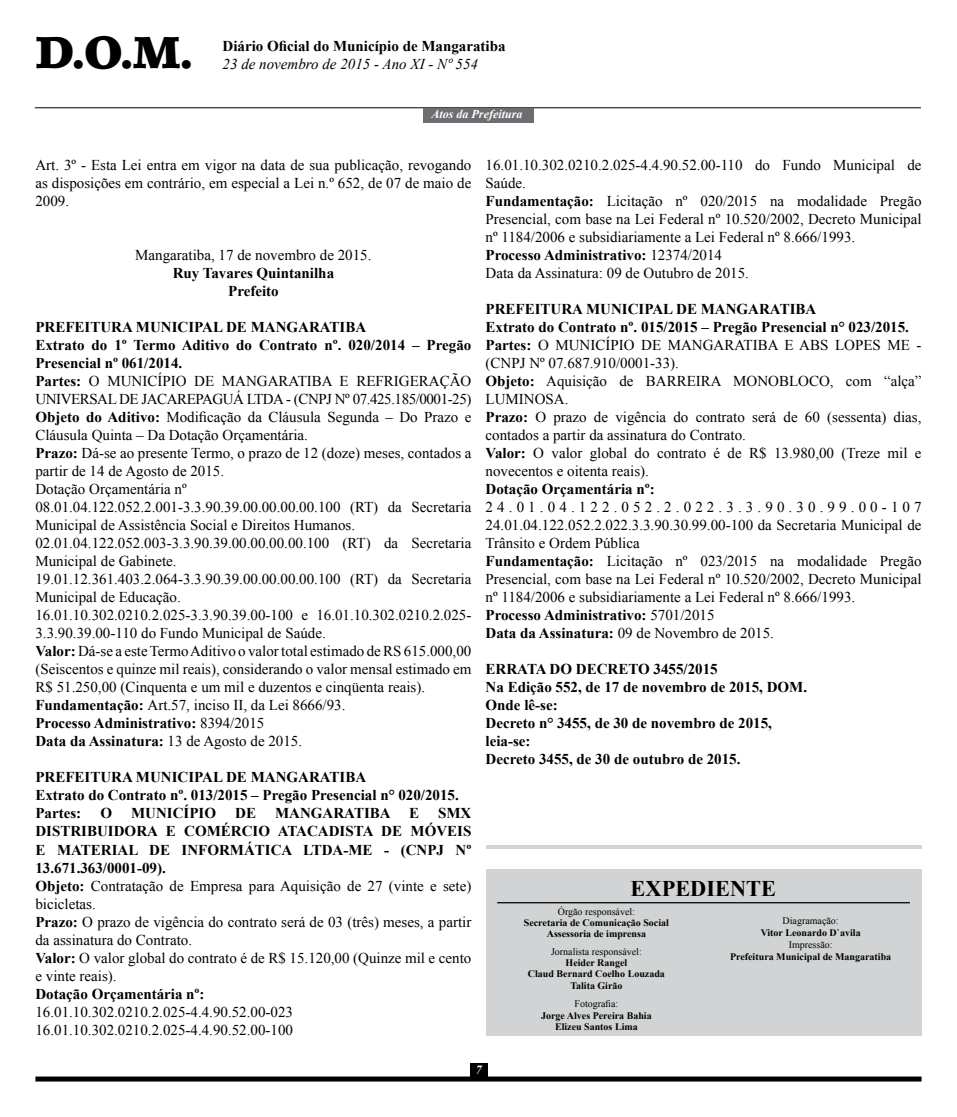
<style>
.page{position:relative;width:957px;height:1117px;background:#fff}
.page>*{position:absolute;margin:0;border:0;box-sizing:border-box;transform-origin:0 0}
.t1{font:900 44.25px "Lino Letter Std";color:#000}
.t2{font:700 22.38px "Times New Roman";color:#000}
.t3{font:15px/18px "Times New Roman";color:#000}
.t4{font:700 15px/18px "Times New Roman";color:#000}
.t5{font:italic 15px "Times New Roman";color:#000}
.t6{font:italic 700 12.5px "Times New Roman";color:#fff}
.t7{font:italic 700 12px "Times New Roman";color:#fff}
.t8{font:700 10px/11.2px "Times New Roman";color:#000;text-align:center}
.t9{font:10px "Times New Roman";color:#000}
.s1{font-weight:700}
</style>
<div class="page">
<hr style="left:35px;top:107px;width:886px;height:1px;background:#000">
<div style="left:35px;top:1076px;width:886px;height:5px;background:#000"></div>
<div style="left:470px;top:1062px;width:17px;height:14px;background:#000"></div>
<div style="left:423px;top:108px;width:110px;height:14px;background:#6d6e71"></div>
<div style="left:485px;top:868px;width:436px;height:167px;background:#d1d3d4"></div>
<hr style="left:497px;top:901px;width:413px;height:2px;background:#000">
<svg style="left:486px;top:845px;width:435px;height:3px"></svg>
<h1 class="t1" style="left:35px;top:26px;width:160px">D.O.M.</h1>
<p class="t4" style="left:223px;top:36px;width:284px">Diário Oficial do Município de Mangaratiba</p>
<p class="t5" style="left:223px;top:53px;width:257px">23 de novembro de 2015 - Ano XI - Nº 554</p>
<p class="t7" style="left:431px;top:107px;width:92px">Atos da Prefeitura</p>
<p class="t3" style="left:35px;top:156px;width:437px;text-align:justify">Art. 3º - Esta Lei entra em vigor na data de sua publicação, revogando as disposições em contrário, em especial a Lei n.º 652, de 07 de maio de 2009.</p>
<p class="t3" style="left:135px;top:246px;width:238px">Mangaratiba, 17 de novembro de 2015.</p>
<p class="t4" style="left:173px;top:263px;width:163px;text-align:center">Ruy Tavares Quintanilha<br>Prefeito</p>
<p class="t3" style="left:35px;top:318px;width:437px"><span class="s1">PREFEITURA MUNICIPAL DE MANGARATIBA<br>Extrato do 1º Termo Aditivo do Contrato nº. 020/2014 – Pregão Presencial nº 061/2014.<br>Partes:</span> O MUNICÍPIO DE MANGARATIBA E REFRIGERAÇÃO UNIVERSAL DE JACAREPAGUÁ LTDA - (CNPJ Nº 07.425.185/0001-25)<br><span class="s1">Objeto do Aditivo:</span> Modificação da Cláusula Segunda – Do Prazo e Cláusula Quinta – Da Dotação Orçamentária.<br><span class="s1">Prazo:</span> Dá-se ao presente Termo, o prazo de 12 (doze) meses, contados a partir de 14 de Agosto de 2015.<br>Dotação Orçamentária nº 08.01.04.122.052.2.001-3.3.90.39.00.00.00.00.100 (RT) da Secretaria Municipal de Assistência Social e Direitos Humanos.<br>02.01.04.122.052.003-3.3.90.39.00.00.00.00.100 (RT) da Secretaria Municipal de Gabinete.<br>19.01.12.361.403.2.064-3.3.90.39.00.00.00.00.100 (RT) da Secretaria Municipal de Educação.<br>16.01.10.302.0210.2.025-3.3.90.39.00-100 e 16.01.10.302.0210.2.025- 3.3.90.39.00-110 do Fundo Municipal de Saúde.<br><span class="s1">Valor:</span> Dá-se a este Termo Aditivo o valor total estimado de RS 615.000,00 (Seiscentos e quinze mil reais), considerando o valor mensal estimado em R$ 51.250,00 (Cinquenta e um mil e duzentos e cinqüenta reais).<br><span class="s1">Fundamentação:</span> Art.57, inciso II, da Lei 8666/93.<br><span class="s1">Processo Administrativo:</span> 8394/2015<br><span class="s1">Data da Assinatura:</span> 13 de Agosto de 2015.</p>
<p class="t4" style="left:35px;top:767px;width:425px">PREFEITURA MUNICIPAL DE MANGARATIBA<br>Extrato do Contrato nº. 013/2015 – Pregão Presencial n° 020/2015.<br>Partes:</p>
<p class="t4" style="left:100px;top:803px;width:13px">O</p>
<p class="t4" style="left:131px;top:803px;width:86px">MUNICÍPIO</p>
<p class="t4" style="left:235px;top:803px;width:22px">DE</p>
<p class="t4" style="left:275px;top:803px;width:145px">MANGARATIBA E</p>
<p class="t3" style="left:35px;top:804px;width:437px;text-indent:403px"><span class="s1">SMX DISTRIBUIDORA E COMÉRCIO ATACADISTA DE MÓVEIS E MATERIAL DE INFORMÁTICA LTDA-ME - (CNPJ Nº 13.671.363/0001-09).<br>Objeto:</span> Contratação de Empresa para Aquisição de 27 (vinte e sete) bicicletas.<br><span class="s1">Prazo:</span> O prazo de vigência do contrato será de 03 (três) meses, a partir da assinatura do Contrato.<br><span class="s1">Valor:</span> O valor global do contrato é de R$ 15.120,00 (Quinze mil e cento e vinte reais).</p>
<p class="t4" style="left:35px;top:983px;width:171px">Dotação Orçamentária nº:</p>
<p class="t3" style="left:35px;top:1002px;width:259px">16.01.10.302.0210.2.025-4.4.90.52.00-023<br>16.01.10.302.0210.2.025-4.4.90.52.00-100</p>
<p class="t3" style="left:485px;top:156px;width:437px">16.01.10.302.0210.2.025-4.4.90.52.00-110 do Fundo Municipal de Saúde.<br><span class="s1">Fundamentação:</span> Licitação nº 020/2015 na modalidade Pregão Presencial, com base na Lei Federal nº 10.520/2002, Decreto Municipal nº 1184/2006 e subsidiariamente a Lei Federal nº 8.666/1993.<br><span class="s1">Processo Administrativo:</span> 12374/2014<br>Data da Assinatura: 09 de Outubro de 2015.</p>
<p class="t3" style="left:485px;top:300px;width:437px"><span class="s1">PREFEITURA MUNICIPAL DE MANGARATIBA<br>Extrato do Contrato nº. 015/2015 – Pregão Presencial n° 023/2015.<br>Partes:</span> O MUNICÍPIO DE MANGARATIBA E ABS LOPES ME - (CNPJ Nº 07.687.910/0001-33).<br><span class="s1">Objeto:</span> Aquisição de BARREIRA MONOBLOCO, com “alça” LUMINOSA.<br><span class="s1">Prazo:</span> O prazo de vigência do contrato será de 60 (sessenta) dias, contados a partir da assinatura do Contrato.<br><span class="s1">Valor:</span> O valor global do contrato é de R$ 13.980,00 (Treze mil e novecentos e oitenta reais).</p>
<p class="t4" style="left:485px;top:479px;width:171px">Dotação Orçamentária nº:</p>
<p class="t3" style="left:485px;top:498px;width:438px">24.01.04.122.052.2.022.3.3.90.30.99.00-107<br>24.01.04.122.052.2.022.3.3.90.30.99.00-100 da Secretaria Municipal de Trânsito e Ordem Pública<br><span class="s1">Fundamentação:</span> Licitação nº 023/2015 na modalidade Pregão Presencial, com base na Lei Federal nº 10.520/2002, Decreto Municipal nº 1184/2006 e subsidiariamente a Lei Federal nº 8.666/1993.<br><span class="s1">Processo Administrativo:</span> 5701/2015<br><span class="s1">Data da Assinatura:</span> 09 de Novembro de 2015.</p>
<p class="t4" style="left:485px;top:659px;width:323px">ERRATA DO DECRETO 3455/2015<br>Na Edição 552, de 17 de novembro de 2015, DOM.<br>Onde lê-se:<br>Decreto n° 3455, de 30 de novembro de 2015, leia-se:<br>Decreto 3455, de 30 de outubro de 2015.</p>
<h2 class="t2" style="left:630px;top:872px;width:147px">EXPEDIENTE</h2>
<p class="t9" style="left:558px;top:904px;width:79px">Órgão responsável:</p>
<p class="t8" style="left:524px;top:916px;width:147px">Secretaria de Comunicação Social<br>Assessoria de imprensa</p>
<p class="t9" style="left:551px;top:944px;width:92px">Jornalista responsável:</p>
<p class="t8" style="left:528px;top:956px;width:138px">Heider Rangel<br>Claud Bernard Coelho Louzada<br>Talita Girão</p>
<p class="t9" style="left:574px;top:996px;width:45px">Fotografia:</p>
<p class="t8" style="left:541px;top:1009px;width:112px">Jorge Alves Pereira Bahia<br>Elizeu Santos Lima</p>
<p class="t9" style="left:782px;top:913px;width:58px">Diagramação:</p>
<p class="t8" style="left:760px;top:926px;width:101px">Vitor Leonardo D`avila</p>
<p class="t9" style="left:788px;top:937px;width:45px">Impressão:</p>
<p class="t8" style="left:730px;top:950px;width:163px">Prefeitura Municipal de Mangaratiba</p>
<p class="t6" style="left:475px;top:1061px;width:8px">7</p>
</div>
